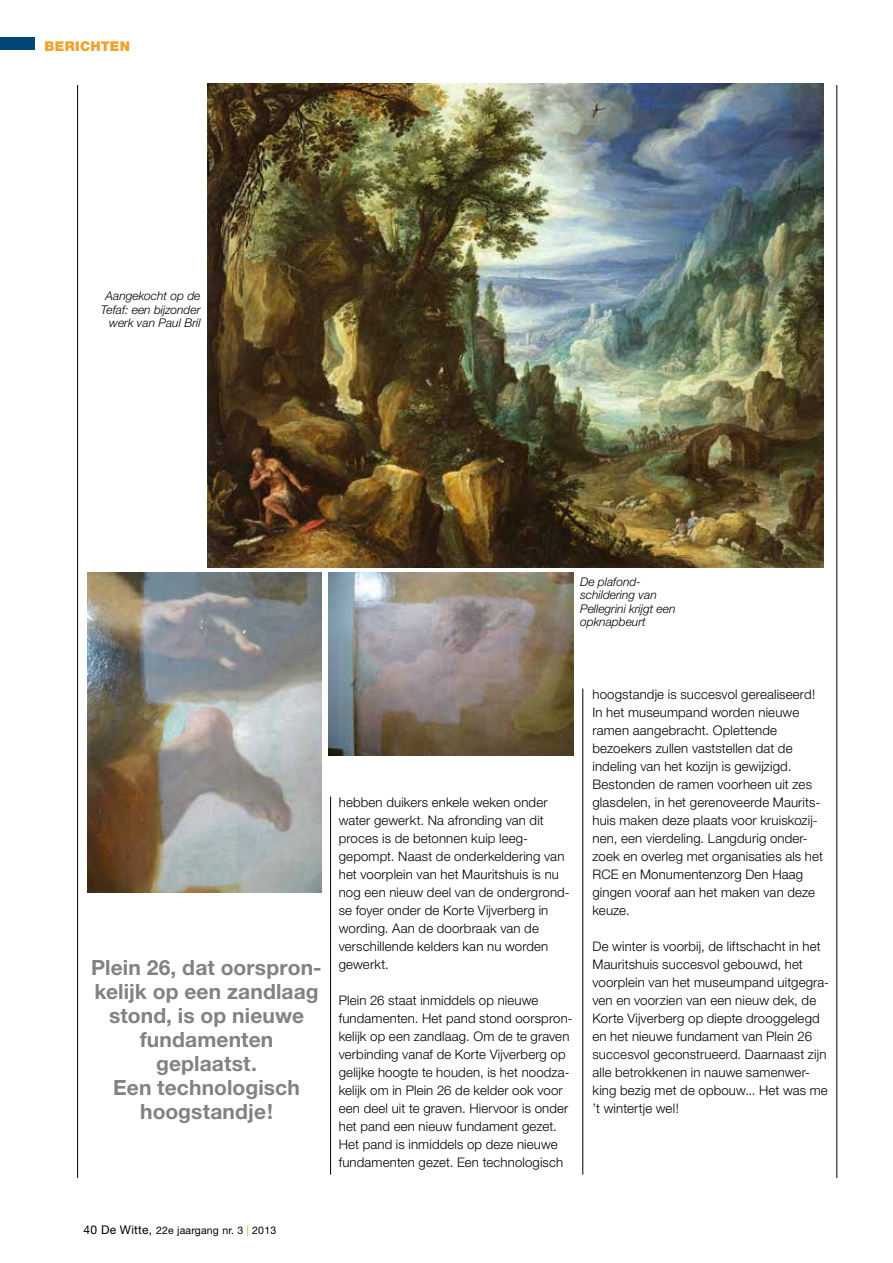
<style>
.page{position:relative;width:893px;height:1263px;background:#fff}
.page>*{position:absolute;margin:0;border:0;box-sizing:border-box;transform-origin:0 0}
.t1{font:700 21px/24px "Helvetica Neue";letter-spacing:.005em;color:#808285;text-align:center}
.t2{font:900 13.5px "Helvetica Neue";letter-spacing:.02em;color:#f0a22d}
.t3{font:300 13.2px/18px "Helvetica Neue";letter-spacing:.01em;color:#000}
.t4{font:italic 300 12px/13.5px "Helvetica Neue";color:#000;text-align:right}
.t5{font:10.5px "Helvetica Neue";letter-spacing:.02em;color:#000}
.s1{font-size:12px}
.s2{color:#f0a22d}
</style>
<div class="page">
<img style="left:207px;top:84px;width:616px;height:483px">
<img style="left:87px;top:572px;width:235px;height:320px">
<img style="left:328px;top:572px;width:245px;height:184px">
<hr style="left:582px;top:688px;width:1px;height:486px;background:#000">
<hr style="left:330px;top:796px;width:1px;height:378px;background:#000">
<div style="left:0;top:37px;width:34px;height:13px;background:#004678"></div>
<hr style="left:77px;top:85px;width:1px;height:1093px;background:#000">
<hr style="left:837px;top:85px;width:1px;height:1093px;background:#000">
<p class="t2" style="left:45px;top:38px;width:87px">BERICHTEN</p>
<p class="t4" style="left:101px;top:289px;width:101px">Aangekocht op de<br>Tefaf: een bijzonder werk van Paul Bril</p>
<p class="t4" style="left:580px;top:574px;width:97px;text-align:left">De plafond&shy;schildering van<br>Pellegrini krijgt een opknapbeurt</p>
<h1 class="t1" style="left:91px;top:955px;width:232px">Plein 26, dat oorspron&shy;kelijk op een zandlaag stond, is op nieuwe fundamenten geplaatst.<br>Een technologisch hoogstandje!</h1>
<p class="t3" style="left:339px;top:793px;width:232px">hebben duikers enkele weken onder water gewerkt. Na afronding van dit proces is de betonnen kuip leeg&shy;gepompt. Naast de onderkeldering van het voorplein van het Mauritshuis is nu nog een nieuw deel van de ondergrond&shy;se foyer onder de Korte Vijverberg in wording. Aan de doorbraak van de verschillende kelders kan nu worden gewerkt.</p>
<p class="t3" style="left:339px;top:991px;width:235px">Plein 26 staat inmiddels op nieuwe fundamenten. Het pand stond oorspron&shy;kelijk op een zandlaag. Om de te graven verbinding vanaf de Korte Vijverberg op gelijke hoogte te houden, is het noodza&shy;kelijk om in Plein 26 de kelder ook voor een deel uit te graven. Hiervoor is onder het pand een nieuw fundament gezet.<br>Het pand is inmiddels op deze nieuwe fundamenten gezet. Een technologisch</p>
<p class="t3" style="left:592px;top:685px;width:232px">hoogstandje is succesvol gerealiseerd!<br>In het museumpand worden nieuwe ramen aangebracht. Oplettende bezoekers zullen vaststellen dat de indeling van het kozijn is gewijzigd.<br>Bestonden de ramen voorheen uit zes glasdelen, in het gerenoveerde Maurits&shy;huis maken deze plaats voor kruiskozij&shy;nen, een vierdeling. Langdurig onder&shy;zoek en overleg met organisaties als het RCE en Monumentenzorg Den Haag gingen vooraf aan het maken van deze keuze.</p>
<p class="t3" style="left:592px;top:937px;width:238px">De winter is voorbij, de liftschacht in het Mauritshuis succesvol gebouwd, het voorplein van het museumpand uitgegra&shy;ven en voorzien van een nieuw dek, de Korte Vijverberg op diepte drooggelegd en het nieuwe fundament van Plein 26 succesvol geconstrueerd. Daarnaast zijn alle betrokkenen in nauwe samenwer&shy;king bezig met de opbouw... Het was me ’t wintertje wel!</p>
<p class="t5" style="left:84px;top:1224px;width:194px"><span class="s1">40 De Witte,</span> 22e jaargang nr. 3 <span class="s2">|</span> 2013</p>
</div>
